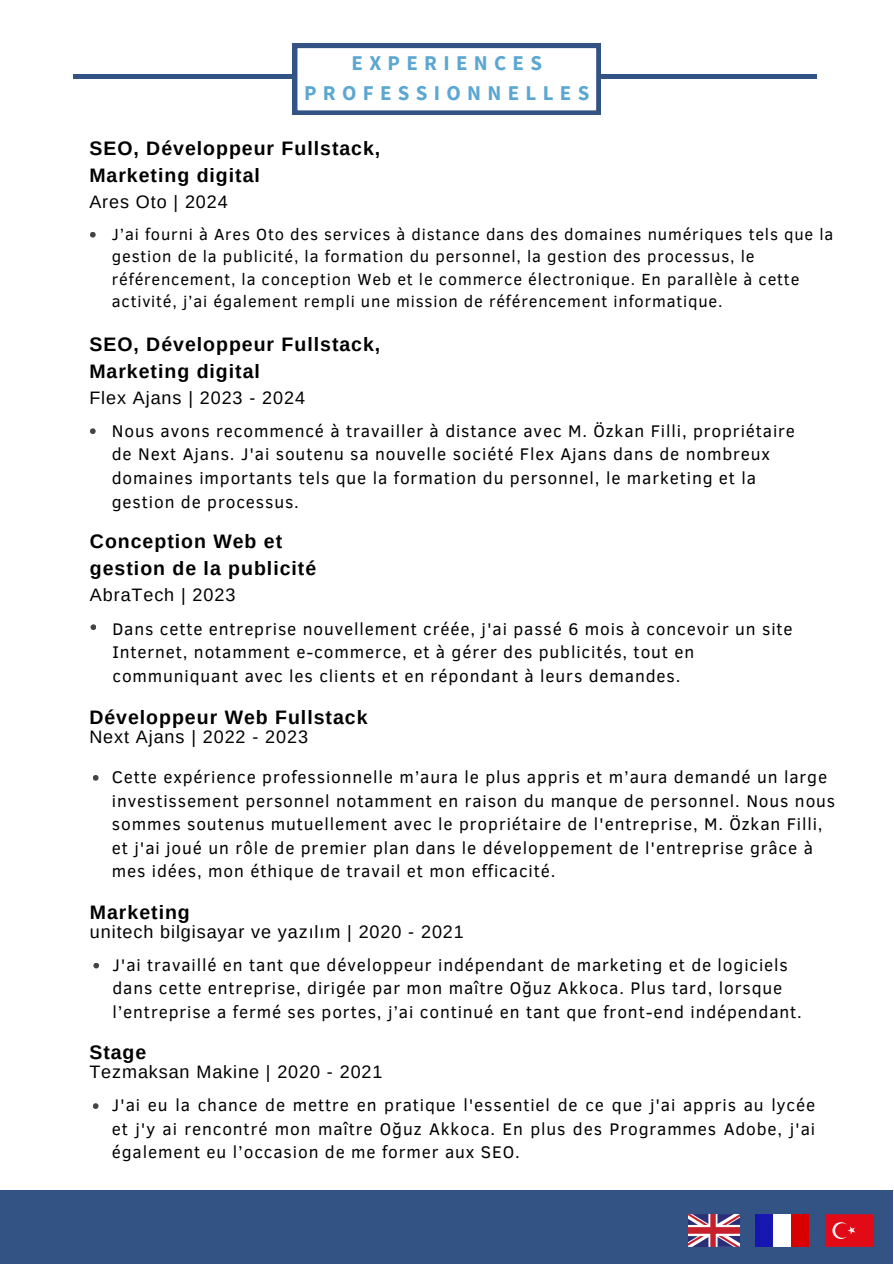
<style>
.page{position:relative;width:894px;height:1264px;background:#fff}
.page>*{position:absolute;margin:0;border:0;box-sizing:border-box;transform-origin:0 0}
.t1{font:700 21px/29.2px "Source Sans Pro";letter-spacing:.3em;color:#5ba7d1;text-align:center}
.t2{font:700 19.5px/27px "Arimo";letter-spacing:.05em;color:#000}
.t3{font:18px "Arimo";letter-spacing:.05em;color:#000}
.t4{font:17.25px/23.5px "Clear Sans";letter-spacing:.05em;color:#000}
.t5{font:16.5px/22.5px "Clear Sans";letter-spacing:.05em;color:#000}
</style>
<div class="page">
<svg style="left:93px;top:963px;width:6px;height:5px"></svg>
<svg style="left:93px;top:1103px;width:5px;height:5px"></svg>
<svg style="left:93px;top:775px;width:5px;height:5px"></svg>
<svg style="left:90px;top:624px;width:6px;height:6px"></svg>
<svg style="left:90px;top:428px;width:6px;height:6px"></svg>
<svg style="left:90px;top:232px;width:6px;height:5px"></svg>
<div style="left:0;top:1189px;width:892px;height:74px;background:#335384"></div>
<hr style="left:74px;top:74px;width:219px;height:4px;background:#335384">
<hr style="left:600px;top:74px;width:216px;height:4px;background:#335384">
<svg style="left:293px;top:44px;width:307px;height:70px"></svg>
<img style="left:688px;top:1214px;width:51px;height:32px">
<img style="left:755px;top:1214px;width:53px;height:32px">
<svg style="left:825px;top:1214px;width:48px;height:32px;background:#e11623"></svg>
<p class="t1" style="left:304px;top:48px;width:287px">EXPERIENCES<br>PROFESSIONNELLES</p>
<p class="t2" style="left:89px;top:135px;width:292px">SEO, Développeur Fullstack,<br>Marketing digital</p>
<p class="t3" style="left:89px;top:192px;width:140px">Ares Oto | 2024</p>
<p class="t5" style="left:112px;top:222px;width:722px">J’ai fourni à Ares Oto des services à distance dans des domaines numériques tels que la gestion de la publicité, la formation du personnel, la gestion des processus, le référencement, la conception Web et le commerce électronique. En parallèle à cette activité, j’ai également rempli une mission de référencement informatique.</p>
<p class="t2" style="left:89px;top:331px;width:292px">SEO, Développeur Fullstack,<br>Marketing digital</p>
<p class="t3" style="left:89px;top:388px;width:217px">Flex Ajans | 2023 - 2024</p>
<p class="t4" style="left:112px;top:418px;width:684px">Nous avons recommencé à travailler à distance avec M. Özkan Filli, propriétaire de Next Ajans. J'ai soutenu sa nouvelle société Flex Ajans dans de nombreux domaines importants tels que la formation du personnel, le marketing et la gestion de processus.</p>
<p class="t2" style="left:90px;top:527px;width:228px">Conception Web et gestion de la publicité</p>
<p class="t3" style="left:90px;top:584px;width:147px">AbraTech | 2023</p>
<p class="t4" style="left:112px;top:616px;width:681px">Dans cette entreprise nouvellement créée, j'ai passé 6 mois à concevoir un site<br>Internet, notamment e-commerce, et à gérer des publicités, tout en communiquant avec les clients et en répondant à leurs demandes.</p>
<p class="t2" style="left:89px;top:703px;width:279px">Développeur Web Fullstack</p>
<p class="t3" style="left:89px;top:727px;width:220px">Next Ajans | 2022 - 2023</p>
<p class="t4" style="left:112px;top:764px;width:724px">Cette expérience professionnelle m’aura le plus appris et m’aura demandé un large investissement personnel notamment en raison du manque de personnel. Nous nous sommes soutenus mutuellement avec le propriétaire de l'entreprise, M. Özkan Filli, et j'ai joué un rôle de premier plan dans le développement de l'entreprise grâce à mes idées, mon éthique de travail et mon efficacité.</p>
<p class="t2" style="left:90px;top:898px;width:101px">Marketing</p>
<p class="t3" style="left:90px;top:921px;width:375px">unitech bilgisayar ve yazılım | 2020 - 2021</p>
<p class="t4" style="left:112px;top:952px;width:690px">J'ai travaillé en tant que développeur indépendant de marketing et de logiciels dans cette entreprise, dirigée par mon maître Oğuz Akkoca. Plus tard, lorsque l’entreprise a fermé ses portes, j’ai continué en tant que front-end indépendant.</p>
<p class="t2" style="left:89px;top:1039px;width:58px">Stage</p>
<p class="t3" style="left:89px;top:1062px;width:294px">Tezmaksan Makine | 2020 - 2021</p>
<p class="t4" style="left:112px;top:1092px;width:704px;text-align:justify">J'ai eu la chance de mettre en pratique l'essentiel de ce que j'ai appris au lycée et j'y ai rencontré mon maître Oğuz Akkoca. En plus des Programmes Adobe, j'ai également eu l’occasion de me former aux SEO.</p>
</div>
